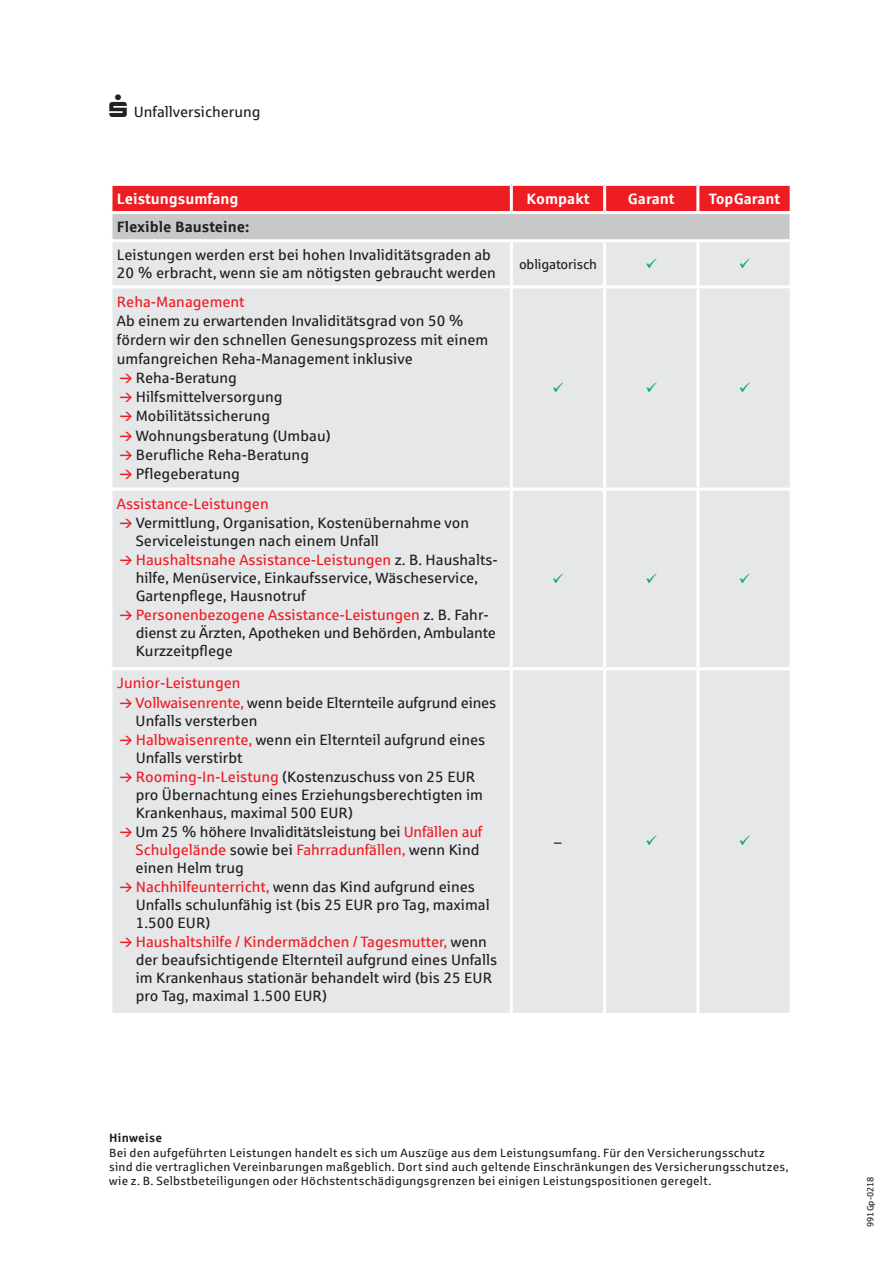
<style>
.page{position:relative;width:893px;height:1263px;background:#fff}
.page>*{position:absolute;margin:0;border:0;box-sizing:border-box;transform-origin:0 0}
.t1{font:15px/18.5px "Sparkasse Rg";color:#231f20}
.t2{font:700 15px "Sparkasse Rg";color:#fff}
.t3{font:15px "Sparkasse Rg";color:#ee1d23}
.t4{font:700 15px "Sparkasse Rg";color:#231f20}
.t5{font:13.5px "Sparkasse Rg";letter-spacing:-.01em;color:#231f20}
.t6{font:12px/14.4px "Sparkasse Rg";letter-spacing:.02em;color:#231f20}
.t7{font:700 12px "Sparkasse Rg";letter-spacing:.02em;color:#231f20}
.t8{font:9px "Sparkasse Rg";color:#231f20}
.s1{color:#ee1d23}
</style>
<div class="page">
<div style="left:112px;top:186px;width:678px;height:25px;background:#ee1d23"></div>
<div style="left:111px;top:213px;width:680px;height:28px;background:#c7c8ca"></div>
<div style="left:112px;top:242px;width:678px;height:771px;background:#e6e7e9"></div>
<hr style="left:109px;top:211px;width:402px;height:3px;background:#fff">
<hr style="left:511px;top:211px;width:94px;height:3px;background:#fff">
<hr style="left:605px;top:211px;width:93px;height:3px;background:#fff">
<hr style="left:698px;top:211px;width:95px;height:3px;background:#fff">
<hr style="left:790px;top:214px;width:3px;height:25px;background:#fff">
<hr style="left:109px;top:239px;width:402px;height:3px;background:#fff">
<hr style="left:511px;top:239px;width:94px;height:3px;background:#fff">
<hr style="left:605px;top:239px;width:93px;height:3px;background:#fff">
<hr style="left:698px;top:239px;width:95px;height:3px;background:#fff">
<hr style="left:109px;top:285px;width:402px;height:3px;background:#fff">
<hr style="left:511px;top:285px;width:94px;height:3px;background:#fff">
<hr style="left:605px;top:285px;width:93px;height:3px;background:#fff">
<hr style="left:698px;top:285px;width:95px;height:3px;background:#fff">
<hr style="left:109px;top:487px;width:402px;height:3px;background:#fff">
<hr style="left:511px;top:487px;width:94px;height:3px;background:#fff">
<hr style="left:605px;top:487px;width:93px;height:3px;background:#fff">
<hr style="left:698px;top:487px;width:95px;height:3px;background:#fff">
<hr style="left:109px;top:667px;width:402px;height:3px;background:#fff">
<hr style="left:511px;top:667px;width:94px;height:3px;background:#fff">
<hr style="left:605px;top:667px;width:93px;height:3px;background:#fff">
<hr style="left:698px;top:667px;width:95px;height:3px;background:#fff">
<hr style="left:109px;top:214px;width:3px;height:25px;background:#fff">
<hr style="left:510px;top:186px;width:3px;height:25px;background:#fff">
<hr style="left:510px;top:242px;width:3px;height:43px;background:#fff">
<hr style="left:510px;top:288px;width:3px;height:199px;background:#fff">
<hr style="left:510px;top:490px;width:3px;height:177px;background:#fff">
<hr style="left:510px;top:670px;width:3px;height:343px;background:#fff">
<hr style="left:603px;top:186px;width:3px;height:25px;background:#fff">
<hr style="left:696px;top:186px;width:3px;height:25px;background:#fff">
<hr style="left:603px;top:242px;width:3px;height:43px;background:#fff">
<hr style="left:696px;top:242px;width:3px;height:43px;background:#fff">
<hr style="left:603px;top:288px;width:3px;height:199px;background:#fff">
<hr style="left:696px;top:288px;width:3px;height:199px;background:#fff">
<hr style="left:603px;top:490px;width:3px;height:177px;background:#fff">
<hr style="left:696px;top:490px;width:3px;height:177px;background:#fff">
<hr style="left:603px;top:670px;width:3px;height:343px;background:#fff">
<hr style="left:696px;top:670px;width:3px;height:343px;background:#fff">
<svg style="left:120px;top:374px;width:12px;height:9px"></svg>
<svg style="left:120px;top:393px;width:12px;height:9px"></svg>
<svg style="left:120px;top:412px;width:12px;height:9px"></svg>
<svg style="left:120px;top:431px;width:12px;height:9px"></svg>
<svg style="left:120px;top:450px;width:12px;height:9px"></svg>
<svg style="left:120px;top:469px;width:12px;height:10px"></svg>
<svg style="left:120px;top:519px;width:12px;height:9px"></svg>
<svg style="left:120px;top:556px;width:12px;height:9px"></svg>
<svg style="left:120px;top:611px;width:12px;height:9px"></svg>
<svg style="left:120px;top:698px;width:12px;height:9px"></svg>
<svg style="left:120px;top:735px;width:12px;height:9px"></svg>
<svg style="left:120px;top:772px;width:12px;height:10px"></svg>
<svg style="left:120px;top:828px;width:12px;height:9px"></svg>
<svg style="left:120px;top:883px;width:12px;height:9px"></svg>
<svg style="left:120px;top:938px;width:12px;height:9px"></svg>
<svg style="left:646px;top:258px;width:11px;height:10px"></svg>
<svg style="left:740px;top:258px;width:10px;height:10px"></svg>
<svg style="left:553px;top:382px;width:10px;height:10px"></svg>
<svg style="left:646px;top:382px;width:11px;height:10px"></svg>
<svg style="left:740px;top:382px;width:10px;height:10px"></svg>
<svg style="left:553px;top:573px;width:10px;height:10px"></svg>
<svg style="left:646px;top:573px;width:11px;height:10px"></svg>
<svg style="left:740px;top:573px;width:10px;height:10px"></svg>
<svg style="left:646px;top:836px;width:11px;height:9px"></svg>
<svg style="left:740px;top:836px;width:10px;height:9px"></svg>
<p class="t1" style="left:134px;top:102px;width:128px">Unfallversicherung</p>
<p class="t2" style="left:117px;top:189px;width:123px">Leistungsumfang</p>
<p class="t2" style="left:526px;top:189px;width:65px">Kompakt</p>
<p class="t2" style="left:628px;top:189px;width:48px">Garant</p>
<p class="t2" style="left:709px;top:189px;width:73px">TopGarant</p>
<p class="t4" style="left:117px;top:217px;width:134px">Flexible Bausteine:</p>
<p class="t1" style="left:117px;top:246px;width:380px;line-height:18px">Leistungen werden erst bei hohen Invaliditätsgraden ab<br>20 % erbracht, wenn sie am nötigsten gebraucht werden</p>
<p class="t5" style="left:519px;top:256px;width:80px">obligatorisch</p>
<p class="t3" style="left:117px;top:292px;width:129px">Reha-Management</p>
<p class="t1" style="left:117px;top:311px;width:348px">Ab einem zu erwartenden Invaliditätsgrad von 50 %</p>
<p class="t1" style="left:117px;top:330px;width:373px">fördern wir den schnellen Genesungsprozess mit einem</p>
<p class="t1" style="left:117px;top:349px;width:297px">umfangreichen Reha-Management inklusive</p>
<p class="t1" style="left:136px;top:368px;width:103px">Reha-Beratung</p>
<p class="t1" style="left:136px;top:387px;width:148px">Hilfsmittelversorgung</p>
<p class="t1" style="left:136px;top:406px;width:136px">Mobilitätssicherung</p>
<p class="t1" style="left:136px;top:426px;width:196px">Wohnungsberatung (Umbau)</p>
<p class="t1" style="left:136px;top:445px;width:175px">Berufliche Reha-Beratung</p>
<p class="t1" style="left:136px;top:464px;width:106px">Pflegeberatung</p>
<p class="t3" style="left:117px;top:494px;width:153px">Assistance-Leistungen</p>
<p class="t1" style="left:136px;top:513px;width:364px">Vermittlung, Organisation, Kostenübernahme von Serviceleistungen nach einem Unfall<br><span class="s1">Haushaltsnahe Assistance-Leistungen</span> z. B. Haushalts&shy;hilfe, Menüservice, Einkaufsservice, Wäscheservice, Gartenpflege, Hausnotruf<br><span class="s1">Personenbezogene Assistance-Leistungen</span> z. B. Fahr&shy;dienst zu Ärzten, Apotheken und Behörden, Ambulante Kurzzeitpflege</p>
<p class="t1" style="left:136px;top:673px;width:363px;text-indent:-19px"><span class="s1">Junior-Leistungen<br>Vollwaisenrente,</span> wenn beide Elternteile aufgrund eines Unfalls versterben<br><span class="s1">Halbwaisenrente,</span> wenn ein Elternteil aufgrund eines Unfalls verstirbt<br><span class="s1">Rooming-In-Leistung</span> (Kostenzuschuss von 25 EUR pro Übernachtung eines Erziehungsberechtigten im Krankenhaus, maximal 500 EUR)<br>Um 25 % höhere Invaliditätsleistung bei <span class="s1">Unfällen auf Schulgelände</span> sowie bei <span class="s1">Fahrradunfällen,</span> wenn Kind einen Helm trug<br><span class="s1">Nachhilfeunterricht,</span> wenn das Kind aufgrund eines Unfalls schulunfähig ist (bis 25 EUR pro Tag, maximal 1.500 EUR)<br><span class="s1">Haushaltshilfe / Kindermädchen / Tagesmutter,</span> wenn der beaufsichtigende Elternteil aufgrund eines Unfalls im Krankenhaus stationär behandelt wird (bis 25 EUR pro Tag, maximal 1.500 EUR)</p>
<p class="t1" style="left:554px;top:832px;width:9px">–</p>
<p class="t7" style="left:109px;top:1130px;width:55px">Hinweise</p>
<p class="t6" style="left:109px;top:1145px;width:681px">Bei den aufgeführten Leistungen handelt es sich um Auszüge aus dem Leistungsumfang. Für den Versicherungsschutz sind die vertraglichen Vereinbarungen maßgeblich. Dort sind auch geltende Einschränkungen des Versicherungsschutzes, wie z. B. Selbstbeteiligungen oder Höchstentschädigungsgrenzen bei einigen Leistungspositionen geregelt.</p>
<p class="t8" style="left:865px;top:1227px;width:52px;rotate:-90deg">991Gp-0218</p>
</div>
